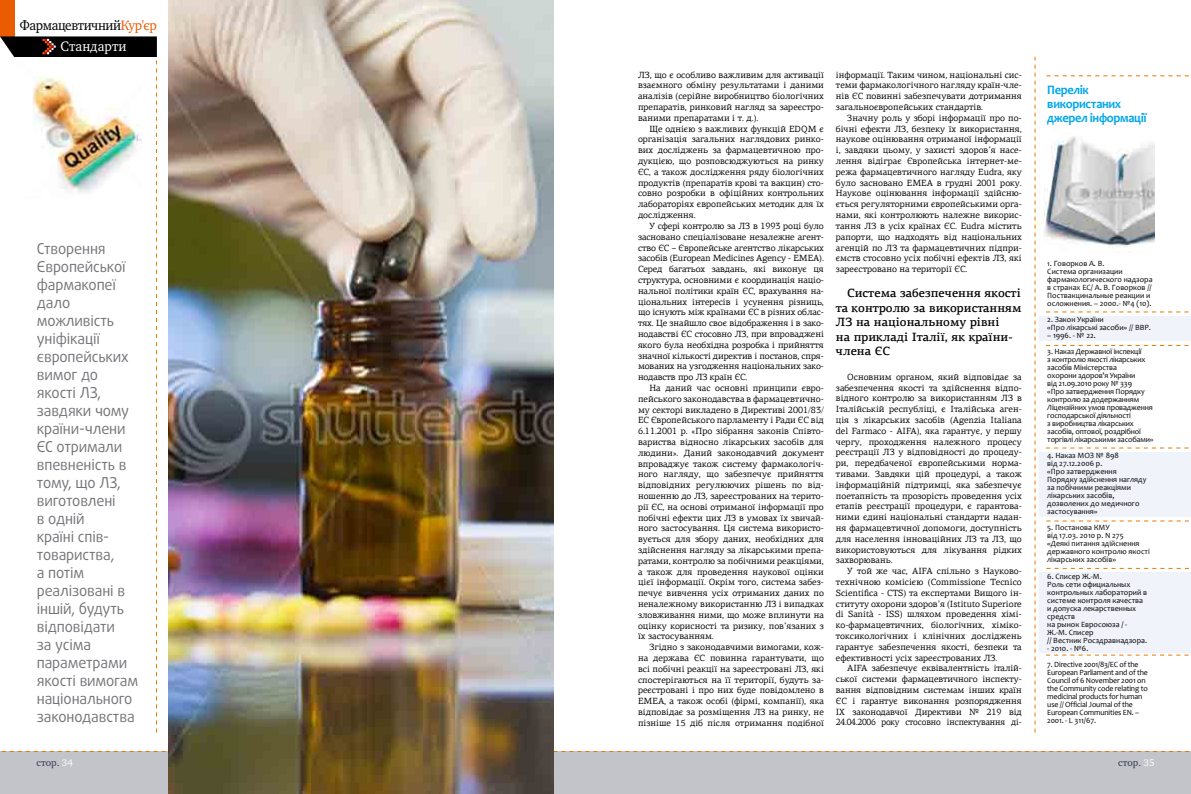
<style>
.page{position:relative;width:1191px;height:794px;background:#fff}
.page>*{position:absolute;margin:0;border:0;box-sizing:border-box;transform-origin:0 0}
.t1{font:15px/18px "Daxline Pro";letter-spacing:-.01em;color:#757378}
.t2{font:14.1px "Charter ITC";letter-spacing:.01em;color:#fff;scale:.95 1}
.t3{font:14px "Charter ITC";letter-spacing:-.03em;color:#000;scale:.95 1}
.t4{font:700 13px/14px "Candara";letter-spacing:-.025em;color:#00a6eb;scale:.96 1}
.t5{font:500 12px/14.4px "PF Agora Serif Pro";color:#000}
.t6{font:10px "Charter ITC";color:#313a4d}
.t7{font:9px/10.8px "PF Agora Serif Pro";color:#000;text-align:justify}
.t8{font:8px/8px "Candara";color:#000}
.t9{font:8px/8px "Candara";letter-spacing:-.02em;color:#000}
.s1{color:#eb5b00}
.s2{font-size:7.5px}
.s3{color:#fff}
</style>
<div class="page">
<div style="left:0;top:751px;width:1191px;height:43px;background:#c3c3ca"></div>
<div style="left:0;top:0;width:14px;height:36px;background:#eb5b00"></div>
<svg style="left:1px;top:751px;width:1189px;height:1px"></svg>
<div style="left:1040px;top:572px;width:151px;height:80px;background:#f1f3fa"></div>
<svg style="left:0;top:36px;width:157px;height:696px"></svg>
<img style="left:168px;top:0;width:386px;height:794px">
<div style="left:1040px;top:316px;width:151px;height:25px;background:#f1f3fa"></div>
<div style="left:1040px;top:452px;width:151px;height:65px;background:#f1f3fa"></div>
<img style="left:1035px;top:112px;width:119px;height:141px">
<svg style="left:1034px;top:57px;width:1px;height:675px"></svg>
<svg style="left:1046px;top:345px;width:143px;height:1px"></svg>
<svg style="left:1046px;top:311px;width:143px;height:1px"></svg>
<svg style="left:1046px;top:447px;width:143px;height:1px"></svg>
<svg style="left:1046px;top:520px;width:143px;height:1px"></svg>
<svg style="left:1046px;top:568px;width:143px;height:1px"></svg>
<svg style="left:1046px;top:75px;width:143px;height:1px"></svg>
<svg style="left:1046px;top:654px;width:143px;height:1px"></svg>
<h3 class="t3" style="left:20px;top:17px;width:146px">Фармацевтичний<span class="s1">Кур'єр</span></h3>
<h2 class="t2" style="left:60px;top:37px;width:71px">Стандарти</h2>
<p class="t1" style="left:37px;top:240px;width:103px">Створення<br>Європейської фармакопеї дало можливість уніфікації європейських вимог до якості ЛЗ, завдяки чому країни-члени<br>ЄС отримали впевненість в тому, що ЛЗ, виготовлені<br>в одній<br>країні спів&shy;товариства,<br>а потім реалізовані в іншій, будуть відповідати<br>за усіма параметрами якості вимогам національного законодавства</p>
<p class="t7" style="left:638px;top:69px;width:187px">ЛЗ, що є особливо важливим для активації взаємного обміну результатами і даними аналізів (серійне виробництво біологічних препаратів, ринковий нагляд за зареєстро&shy;ваними препаратами і т. д.).</p>
<p class="t7" style="left:638px;top:123px;width:187px;text-indent:11px">Ще однією з важливих функцій EDQM є організація загальних наглядових ринко&shy;вих досліджень за фармацевтичною про&shy;дукцією, що розповсюджуються на ринку ЄС, а також дослідження ряду біологічних продуктів (препаратів крові та вакцин) сто&shy;совно розробки в офіційних контрольних лабораторіях європейських методик для їх дослідження.</p>
<p class="t7" style="left:638px;top:220px;width:187px;text-indent:11px">У сфері контролю за ЛЗ в 1993 році було засновано спеціалізоване незалежне агент&shy;ство ЄС – Європейське агентство лікарських засобів (European Medicines Agency - EMEA).<br>Серед багатьох завдань, які виконує ця структура, основними є координація націо&shy;нальної політики країн ЄС, врахування на&shy;ціональних інтересів і усунення різниць, що існують між країнами ЄС в різних облас&shy;тях. Це знайшло своє відображення і в зако&shy;нодавстві ЄС стосовно ЛЗ, при впроваджені якого була необхідна розробка і прийняття значної кількості директив і постанов, спря&shy;мованих на узгодження національних зако&shy;нодавств про ЛЗ країн ЄС.</p>
<p class="t7" style="left:638px;top:382px;width:187px;text-indent:11px">На даний час основні принципи євро&shy;пейського законодавства в фармацевтично&shy;му секторі викладено в Директиві 2001/83/ ЕС Європейського парламенту і Ради ЄС від 6.11.2001 р. «Про зібрання законів Співто&shy;вариства відносно лікарських засобів для людини». Даний законодавчий документ впроваджує також систему фармакологіч&shy;ного нагляду, що забезпечує прийняття відповідних регулюючих рішень по від&shy;ношенню до ЛЗ, зареєстрованих на терито&shy;рії ЄС, на основі отриманої інформації про побічні ефекти цих ЛЗ в умовах їх звичай&shy;ного застосування. Ця система використо&shy;вується для збору даних, необхідних для здійснення нагляду за лікарськими препа&shy;ратами, контролю за побічними реакціями, а також для проведення наукової оцінки цієї інформації. Окрім того, система забез&shy;печує вивчення усіх отриманих даних по неналежному використанню ЛЗ і випадках зловживання ними, що може вплинути на оцінку корисності та ризику, пов’язаних з їх застосуванням.</p>
<p class="t7" style="left:638px;top:642px;width:187px;text-indent:11px">Згідно з законодавчими вимогами, кож&shy;на держава ЄС повинна гарантувати, що всі побічні реакції на зареєстровані ЛЗ, які спостерігаються на її території, будуть за&shy;реєстровані і про них буде повідомлено в ЕМЕА, а також особі (фірмі, компанії), яка відповідає за розміщення ЛЗ на ринку, не пізніше 15 діб після отримання подібної</p>
<p class="t7" style="left:836px;top:69px;width:187px">інформації. Таким чином, національні сис&shy;теми фармакологічного нагляду країн-чле&shy;нів ЄС повинні забезпечувати дотримання загальноєвропейських стандартів.</p>
<p class="t7" style="left:836px;top:112px;width:187px;text-indent:11px">Значну роль у зборі інформації про по&shy;бічні ефекти ЛЗ, безпеку їх використання, наукове оцінювання отриманої інформації і, завдяки цьому, у захисті здоров’я насе&shy;лення відіграє Європейська інтернет-ме&shy;режа фармацевтичного нагляду Eudra, яку було засновано ЕМЕА в грудні 2001 року.<br>Наукове оцінювання інформації здійсню&shy;ється регуляторними європейськими орга&shy;нами, які контролюють належне викорис&shy;тання ЛЗ в усіх країнах ЄС. Eudra містить рапорти, що надходять від національних агенцій по ЛЗ та фармацевтичних підпри&shy;ємств стосовно усіх побічні ефектів ЛЗ, які зареєстровано на території ЄС.</p>
<h3 class="t5" style="left:836px;top:286px;width:187px;text-indent:11px">Система забезпечення якості та контролю за використанням<br>ЛЗ на національному рівні<br>на прикладі Італії, як країни&shy;члена ЄС</h3>
<p class="t7" style="left:836px;top:371px;width:187px;text-indent:11px">Основним органом, який відповідає за забезпечення якості та здійснення відпо&shy;відного контролю за використанням ЛЗ в Італійській республіці, є Італійська аген&shy;ція з лікарських засобів (Agenzia Italiana del Farmaco - AIFA), яка гарантує, у першу чергу, проходження належного процесу реєстрації ЛЗ у відповідності до процеду&shy;ри, передбаченої європейськими норма&shy;тивами. Завдяки цій процедурі, а також інформаційній підтримці, яка забезпечує поетапність та прозорість проведення усіх етапів реєстрації процедури, є гарантова&shy;ними єдині національні стандарти надан&shy;ня фармацевтичної допомоги, доступність для населення інноваційних ЛЗ та ЛЗ, що використовуються для лікування рідких захворювань.</p>
<p class="t7" style="left:836px;top:566px;width:187px;text-indent:11px">У той же час, AIFA спільно з Науково&shy;технічною комісією (Commissione Tecnico Scientifica - CTS) та експертами Вищого ін&shy;ституту охорони здоров’я (Istituto Superiore di Sanità - ISS) шляхом проведення хімі&shy;ко-фармацевтичних, біологічних, хіміко&shy;токсикологічних і клінічних досліджень гарантує забезпечення якості, безпеки та ефективності усіх зареєстрованих ЛЗ.</p>
<p class="t7" style="left:836px;top:663px;width:187px;text-indent:11px">AIFA забезпечує еквівалентність італій&shy;ської системи фармацевтичного інспекту&shy;вання відповідним системам інших країн ЄС і гарантує виконання розпорядження IX законодавчої Директиви № 219 від 24.04.2006 року стосовно інспектування ді-</p>
<h3 class="t4" style="left:1047px;top:83px;width:105px">Перелік використаних джерел інформації</h3>
<p class="t8" style="left:1047px;top:260px;width:107px"><span class="s2">1</span>. Говорков А. В.<br>Система организации фармакологического надзора в странах ЕС/ А. В. Говорков //<br>Поствакцинальные реакции и осложнения. – 2000.- №4 (10).</p>
<p class="t8" style="left:1047px;top:316px;width:105px">2. Закон України<br>«Про лікарські засоби» // ВВР.</p>
<p class="t8" style="left:1047px;top:332px;width:50px">– 1996. - № 22.</p>
<p class="t9" style="left:1047px;top:348px;width:108px">3. Наказ Державної інспекції<br>з контролю якості лікарських засобів Міністерства<br>охорони здоров’я України<br>від 21.09.2010 року № 339<br>«Про затвердження Порядку контролю за додержанням<br>Ліцензійних умов провадження господарської діяльності<br>з виробництва лікарських засобів, оптової, роздрібної торгівлі лікарськими засобами»</p>
<p class="t8" style="left:1047px;top:452px;width:101px">4. Наказ МОЗ № 898<br>від 27.12.2006 р.<br>«Про затвердження<br>Порядку здійснення нагляду за побічними реакціями лікарських засобів, дозволених до медичного застосування»</p>
<p class="t8" style="left:1047px;top:524px;width:104px">5. Постанова КМУ<br>від 17.03. 2010 р. N 275<br>«Деякі питання здійснення державного контролю якості лікарських засобів»</p>
<p class="t8" style="left:1047px;top:572px;width:101px">6. Списер Ж.-М.<br>Роль сети официальных контрольных лабораторий в системе контроля качества и допуска лекарственных средств<br>на рынок Евросоюза / -<br>Ж.-М. Списер<br>// Вестник Росздравнадзора.</p>
<p class="t8" style="left:1047px;top:644px;width:43px">- 2010. - №6.</p>
<p class="t9" style="left:1047px;top:660px;width:102px">7. Directive 2001/83/EC of the<br>European Parliament and of the<br>Council of 6 November 2001 on the Community code relating to medicinal products for human use // Official Journal of the<br>European Communities EN. –<br>2001. - L 311/67.</p>
<p class="t6" style="left:36px;top:756px;width:38px">стор. <span class="s3">34</span></p>
<p class="t6" style="left:1118px;top:756px;width:38px">стор. <span class="s3">35</span></p>
</div>
